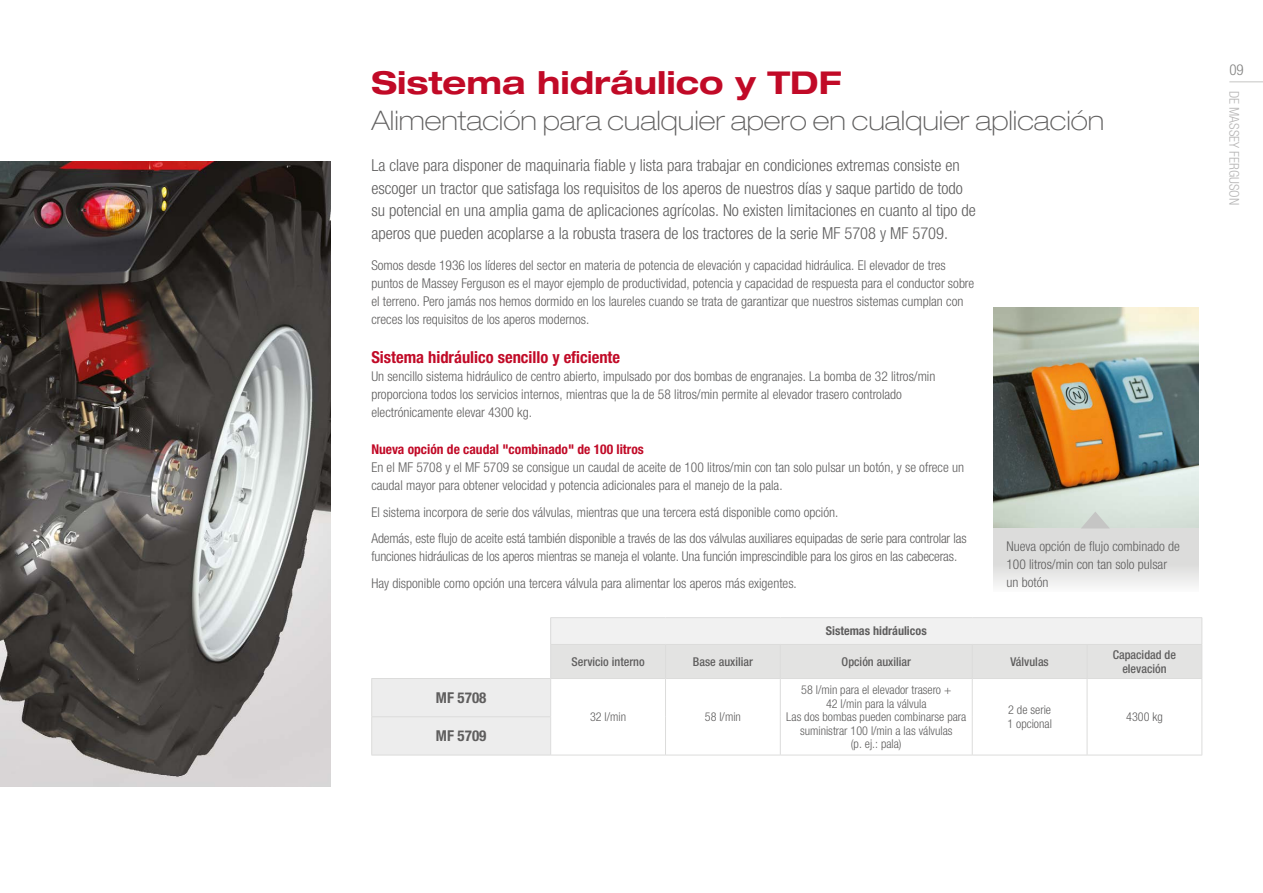
<style>
.page{position:relative;width:1263px;height:893px;background:#fff}
.page>*{position:absolute;margin:0;border:0;box-sizing:border-box;transform-origin:0 0}
.t1{font:700 expanded 31.5px "Helvetica Neue";color:#c10a27}
.t2{font:100 expanded 27px "Helvetica Neue";color:#5f5e5e}
.t3{font:300 condensed 16.5px/22.5px "Helvetica Neue LTW1 G";color:#5f5e5e}
.t4{font:700 condensed 16.5px "Helvetica Neue LTW1 G";color:#c10a27}
.t5{font:700 condensed 15px "Helvetica Neue LTW1 G";color:#5f5e5e}
.t6{font:300 condensed 15px "Helvetica Neue LTW1 G";color:#848483}
.t7{font:300 condensed 13.5px/18px "Helvetica Neue LTW1 G";color:#5f5e5e}
.t8{font:700 condensed 13.5px "Helvetica Neue LTW1 G";color:#c10a27}
.t9{font:300 condensed 13.5px "Helvetica Neue LTW1 G";color:#b6b5b5}
.t10{font:300 condensed 12.15px/13.5px "Helvetica Neue LTW1 G";color:#5f5e5e;text-align:center}
.t11{font:500 condensed 12.15px/14.5px "Helvetica Neue LTW1 G";color:#5f5e5e;text-align:center}
.t12{font:700 condensed 12.15px "Helvetica Neue LTW1 G";color:#5f5e5e}
</style>
<div class="page">
<img style="left:0;top:162px;width:330px;height:625px">
<img style="left:993px;top:307px;width:205px;height:221px">
<div style="left:993px;top:529px;width:205px;height:63px;background:linear-gradient(to bottom,#d4d4d3,#f1f1f1)"></div>
<svg style="left:1081px;top:512px;width:29px;height:16px"></svg>
<hr style="left:550px;top:617px;width:115px;height:1px;background:#dcdcdb">
<hr style="left:665px;top:617px;width:115px;height:1px;background:#dcdcdb">
<hr style="left:780px;top:617px;width:192px;height:1px;background:#dcdcdb">
<hr style="left:972px;top:617px;width:115px;height:1px;background:#dcdcdb">
<hr style="left:1087px;top:617px;width:115px;height:1px;background:#dcdcdb">
<svg style="left:372px;top:618px;width:830px;height:137px"></svg>
<hr style="left:550px;top:644px;width:115px;height:1px;background:#dcdcdb">
<hr style="left:550px;top:645px;width:1px;height:33px;background:#dcdcdb">
<hr style="left:665px;top:644px;width:115px;height:1px;background:#dcdcdb">
<hr style="left:665px;top:645px;width:1px;height:33px;background:#dcdcdb">
<hr style="left:780px;top:644px;width:192px;height:1px;background:#dcdcdb">
<hr style="left:780px;top:645px;width:1px;height:33px;background:#dcdcdb">
<hr style="left:972px;top:644px;width:115px;height:1px;background:#dcdcdb">
<hr style="left:972px;top:645px;width:1px;height:33px;background:#dcdcdb">
<hr style="left:1087px;top:644px;width:115px;height:1px;background:#dcdcdb">
<hr style="left:1087px;top:645px;width:1px;height:33px;background:#dcdcdb">
<hr style="left:1201px;top:645px;width:1px;height:33px;background:#dcdcdb">
<hr style="left:371px;top:678px;width:180px;height:1px;background:#dcdcdb">
<hr style="left:371px;top:679px;width:1px;height:37px;background:#dcdcdb">
<hr style="left:551px;top:678px;width:114px;height:1px;background:#dcdcdb">
<hr style="left:550px;top:679px;width:1px;height:37px;background:#dcdcdb">
<hr style="left:665px;top:678px;width:115px;height:1px;background:#dcdcdb">
<hr style="left:665px;top:679px;width:1px;height:38px;background:#dcdcdb">
<hr style="left:780px;top:678px;width:192px;height:1px;background:#dcdcdb">
<hr style="left:780px;top:679px;width:1px;height:38px;background:#dcdcdb">
<hr style="left:972px;top:678px;width:115px;height:1px;background:#dcdcdb">
<hr style="left:972px;top:679px;width:1px;height:38px;background:#dcdcdb">
<hr style="left:1087px;top:678px;width:115px;height:1px;background:#dcdcdb">
<hr style="left:1087px;top:679px;width:1px;height:38px;background:#dcdcdb">
<hr style="left:1201px;top:679px;width:1px;height:38px;background:#dcdcdb">
<hr style="left:371px;top:716px;width:180px;height:1px;background:#dcdcdb">
<hr style="left:371px;top:717px;width:1px;height:38px;background:#dcdcdb">
<hr style="left:550px;top:717px;width:1px;height:38px;background:#dcdcdb">
<hr style="left:665px;top:717px;width:1px;height:38px;background:#dcdcdb">
<hr style="left:780px;top:717px;width:1px;height:38px;background:#dcdcdb">
<hr style="left:972px;top:717px;width:1px;height:38px;background:#dcdcdb">
<hr style="left:1087px;top:717px;width:1px;height:38px;background:#dcdcdb">
<hr style="left:1201px;top:717px;width:1px;height:38px;background:#dcdcdb">
<hr style="left:371px;top:755px;width:180px;height:1px;background:#dcdcdb">
<hr style="left:551px;top:755px;width:114px;height:1px;background:#dcdcdb">
<hr style="left:665px;top:755px;width:115px;height:1px;background:#dcdcdb">
<hr style="left:780px;top:755px;width:192px;height:1px;background:#dcdcdb">
<hr style="left:972px;top:755px;width:115px;height:1px;background:#dcdcdb">
<hr style="left:1087px;top:755px;width:115px;height:1px;background:#dcdcdb">
<hr style="left:1229px;top:81px;width:34px;height:1px;background:#c5c5c4">
<h1 class="t1" style="left:371px;top:63px;width:472px">Sistema hidráulico y TDF</h1>
<h2 class="t2" style="left:371px;top:105px;width:734px">Alimentación para cualquier apero en cualquier aplicación</h2>
<p class="t3" style="left:371px;top:155px;width:606px">La clave para disponer de maquinaria fiable y lista para trabajar en condiciones extremas consiste en escoger un tractor que satisfaga los requisitos de los aperos de nuestros días y saque partido de todo su potencial en una amplia gama de aplicaciones agrícolas. No existen limitaciones en cuanto al tipo de aperos que pueden acoplarse a la robusta trasera de los tractores de la serie MF 5708 y MF 5709.</p>
<p class="t7" style="left:371px;top:256px;width:604px">Somos desde 1936 los líderes del sector en materia de potencia de elevación y capacidad hidráulica. El elevador de tres puntos de Massey Ferguson es el mayor ejemplo de productividad, potencia y capacidad de respuesta para el conductor sobre el terreno. Pero jamás nos hemos dormido en los laureles cuando se trata de garantizar que nuestros sistemas cumplan con creces los requisitos de los aperos modernos.</p>
<p class="t4" style="left:371px;top:347px;width:250px">Sistema hidráulico sencillo y eficiente</p>
<p class="t7" style="left:371px;top:367px;width:565px">Un sencillo sistema hidráulico de centro abierto, impulsado por dos bombas de engranajes. La bomba de 32 litros/min proporciona todos los servicios internos, mientras que la de 58 litros/min permite al elevador trasero controlado electrónicamente elevar 4300 kg.</p>
<p class="t8" style="left:371px;top:441px;width:274px">Nueva opción de caudal "combinado" de 100 litros</p>
<p class="t7" style="left:371px;top:458px;width:594px">En el MF 5708 y el MF 5709 se consigue un caudal de aceite de 100 litros/min con tan solo pulsar un botón, y se ofrece un caudal mayor para obtener velocidad y potencia adicionales para el manejo de la pala.</p>
<p class="t7" style="left:371px;top:499px;width:597px;line-height:26.5px">El sistema incorpora de serie dos válvulas, mientras que una tercera está disponible como opción.<br>Además, este flujo de aceite está también disponible a través de las dos válvulas auxiliares equipadas de serie para controlar las</p>
<p class="t7" style="left:371px;top:543px;width:587px;line-height:26.5px">funciones hidráulicas de los aperos mientras se maneja el volante. Una función imprescindible para los giros en las cabeceras.<br>Hay disponible como opción una tercera válvula para alimentar los aperos más exigentes.</p>
<p class="t12" style="left:826px;top:624px;width:102px">Sistemas hidráulicos</p>
<p class="t7" style="left:1006px;top:537px;width:175px">Nueva opción de flujo combinado de<br>100 litros/min con tan solo pulsar un botón</p>
<p class="t5" style="left:436px;top:689px;width:52px">MF 5708</p>
<p class="t5" style="left:436px;top:727px;width:52px">MF 5709</p>
<p class="t11" style="left:571px;top:654px;width:75px">Servicio interno</p>
<p class="t11" style="left:693px;top:654px;width:62px">Base auxiliar</p>
<p class="t11" style="left:842px;top:654px;width:71px">Opción auxiliar</p>
<p class="t11" style="left:1010px;top:654px;width:40px">Válvulas</p>
<p class="t11" style="left:1113px;top:647px;width:65px">Capacidad de elevación</p>
<p class="t10" style="left:590px;top:710px;width:38px">32 l/min</p>
<p class="t10" style="left:705px;top:710px;width:38px">58 l/min</p>
<p class="t10" style="left:786px;top:683px;width:181px">58 l/min para el elevador trasero +<br>42 l/min para la válvula<br>Las dos bombas pueden combinarse para suministrar 100 l/min a las válvulas<br>(p. ej.: pala)</p>
<p class="t10" style="left:1007px;top:703px;width:46px;text-align:left">2 de serie<br>1 opcional</p>
<p class="t10" style="left:1126px;top:710px;width:38px">4300 kg</p>
<p class="t6" style="left:1229px;top:61px;width:16px">09</p>
<p class="t9" style="left:1242px;top:91px;width:116px;rotate:90deg">DE MASSEY FERGUSON</p>
</div>
